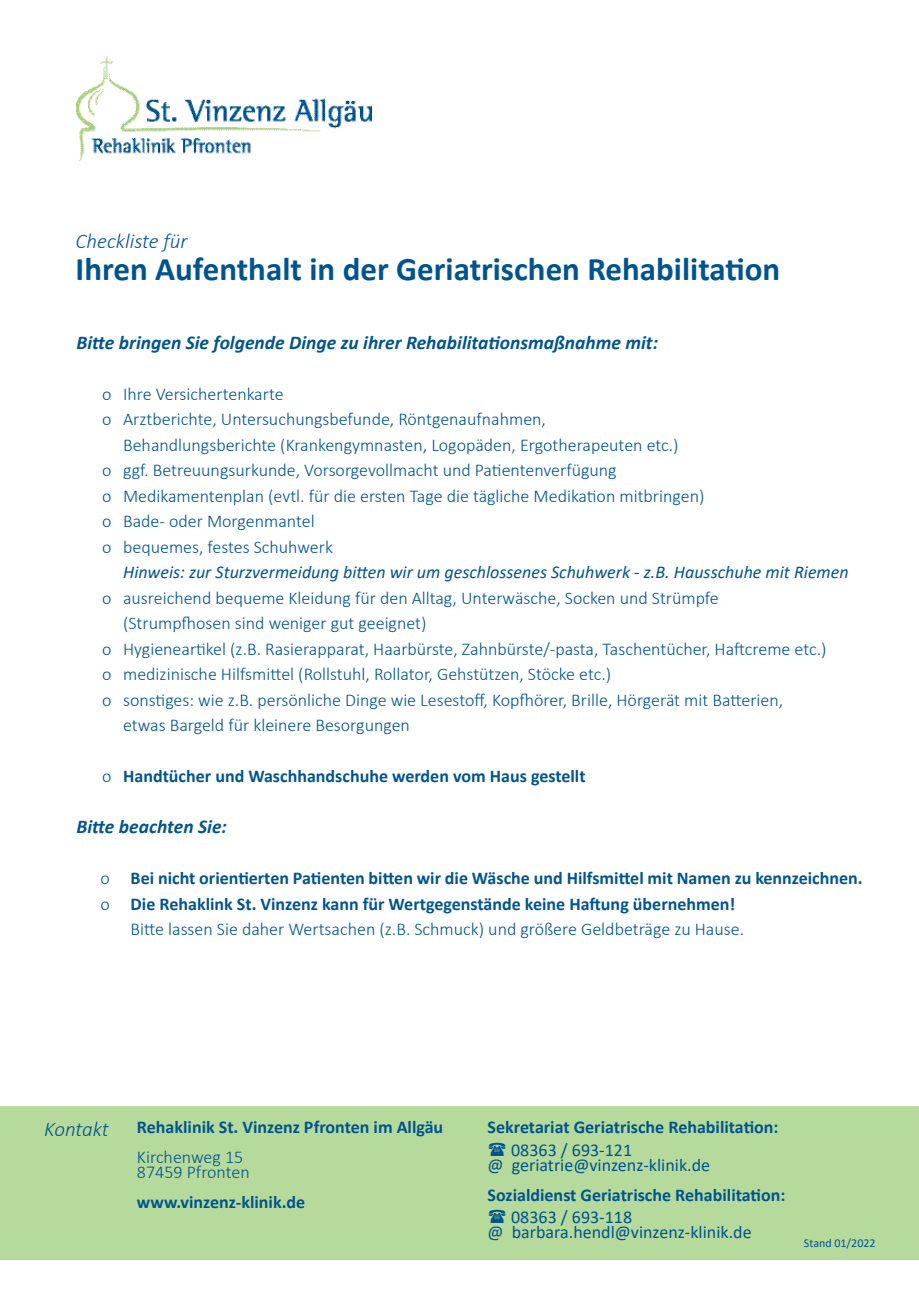
<style>
.page{position:relative;width:919px;height:1289px;background:#fff}
.page>*{position:absolute;margin:0;border:0;box-sizing:border-box;transform-origin:0 0}
.t1{font:700 33px "Calibri";color:#00548e}
.t2{font:italic 300 21px "Calibri";color:#00548e}
.t3{font:italic 700 19.5px "Calibri";color:#00548e}
.t4{font:300 18px/25.5px "Calibri";color:#00548e}
.t5{font:700 18px "Calibri";color:#00548e}
.t6{font:18px "Calibri";color:#00548e}
.t7{font:italic 18px "Calibri";color:#00548e}
.t8{font:12px "Calibri";color:#00548e}
.s1{font-weight:300}
</style>
<div class="page">
<div style="left:0;top:1106px;width:918px;height:153px;background:#b6da9b"></div>
<img style="left:77px;top:55px;width:294px;height:106px">
<p class="t2" style="left:75px;top:227px;width:113px">Checkliste für</p>
<p class="t1" style="left:75px;top:245px;width:706px">Ihren Aufenthalt in der Geriatrischen Rehabilitation</p>
<p class="t3" style="left:77px;top:328px;width:583px">Bitte bringen Sie folgende Dinge zu ihrer Rehabilitationsmaßnahme mit:</p>
<p class="t4" style="left:102px;top:381px;width:183px">o Ihre Versichertenkarte</p>
<p class="t4" style="left:123px;top:406px;width:557px;text-indent:-21px">o Arztberichte, Untersuchungsbefunde, Röntgenaufnahmen,<br>Behandlungsberichte (Krankengymnasten, Logopäden, Ergotherapeuten etc.)</p>
<p class="t4" style="left:102px;top:457px;width:516px">o ggf. Betreuungsurkunde, Vorsorgevollmacht und Patientenverfügung</p>
<p class="t4" style="left:102px;top:483px;width:603px">o Medikamentenplan (evtl. für die ersten Tage die tägliche Medikation mitbringen)</p>
<p class="t4" style="left:102px;top:508px;width:214px">o Bade- oder Morgenmantel</p>
<p class="t4" style="left:102px;top:534px;width:232px">o bequemes, festes Schuhwerk</p>
<p class="t7" style="left:123px;top:559px;width:727px">Hinweis: zur Sturzvermeidung bitten wir um geschlossenes Schuhwerk - z.B. Hausschuhe mit Riemen</p>
<p class="t4" style="left:123px;top:585px;width:597px;text-indent:-21px">o ausreichend bequeme Kleidung für den Alltag, Unterwäsche, Socken und Strümpfe (Strumpfhosen sind weniger gut geeignet)</p>
<p class="t4" style="left:102px;top:636px;width:726px">o Hygieneartikel (z.B. Rasierapparat, Haarbürste, Zahnbürste/-pasta, Taschentücher, Haftcreme etc.)</p>
<p class="t4" style="left:102px;top:661px;width:510px">o medizinische Hilfsmittel (Rollstuhl, Rollator, Gehstützen, Stöcke etc.)</p>
<p class="t4" style="left:123px;top:687px;width:661px;text-indent:-21px">o sonstiges: wie z.B. persönliche Dinge wie Lesestoff, Kopfhörer, Brille, Hörgerät mit Batterien, etwas Bargeld für kleinere Besorgungen</p>
<p class="t5" style="left:102px;top:763px;width:485px"><span class="s1">o</span> Handtücher und Waschhandschuhe werden vom Haus gestellt</p>
<p class="t3" style="left:77px;top:813px;width:152px">Bitte beachten Sie:</p>
<p class="t5" style="left:101px;top:865px;width:763px"><span class="s1">o</span> Bei nicht orientierten Patienten bitten wir die Wäsche und Hilfsmittel mit Namen zu kennzeichnen.</p>
<p class="t5" style="left:101px;top:891px;width:636px"><span class="s1">o</span> Die Rehaklink St. Vinzenz kann für Wertgegenstände keine Haftung übernehmen!</p>
<p class="t4" style="left:131px;top:916px;width:615px">Bitte lassen Sie daher Wertsachen (z.B. Schmuck) und größere Geldbeträge zu Hause.</p>
<p class="t2" style="left:44px;top:1115px;width:66px">Kontakt</p>
<p class="t5" style="left:137px;top:1114px;width:308px">Rehaklinik St. Vinzenz Pfronten im Allgäu</p>
<p class="t4" style="left:137px;top:1144px;width:108px">Kirchenweg 15</p>
<p class="t4" style="left:137px;top:1159px;width:114px">87459 Pfronten</p>
<p class="t5" style="left:137px;top:1189px;width:170px">www.vinzenz-klinik.de</p>
<p class="t5" style="left:487px;top:1114px;width:292px">Sekretariat Geriatrische Rehabilitation:</p>
<p class="t6" style="left:511px;top:1137px;width:122px">08363 / 693-121</p>
<p class="t6" style="left:487px;top:1152px;width:224px">@ geriatrie@vinzenz-klinik.de</p>
<p class="t5" style="left:487px;top:1182px;width:299px">Sozialdienst Geriatrische Rehabilitation:</p>
<p class="t6" style="left:511px;top:1204px;width:122px">08363 / 693-118</p>
<p class="t6" style="left:487px;top:1219px;width:265px">@ barbara.hendl@vinzenz-klinik.de</p>
<p class="t8" style="left:803px;top:1234px;width:73px">Stand 01/2022</p>
</div>
